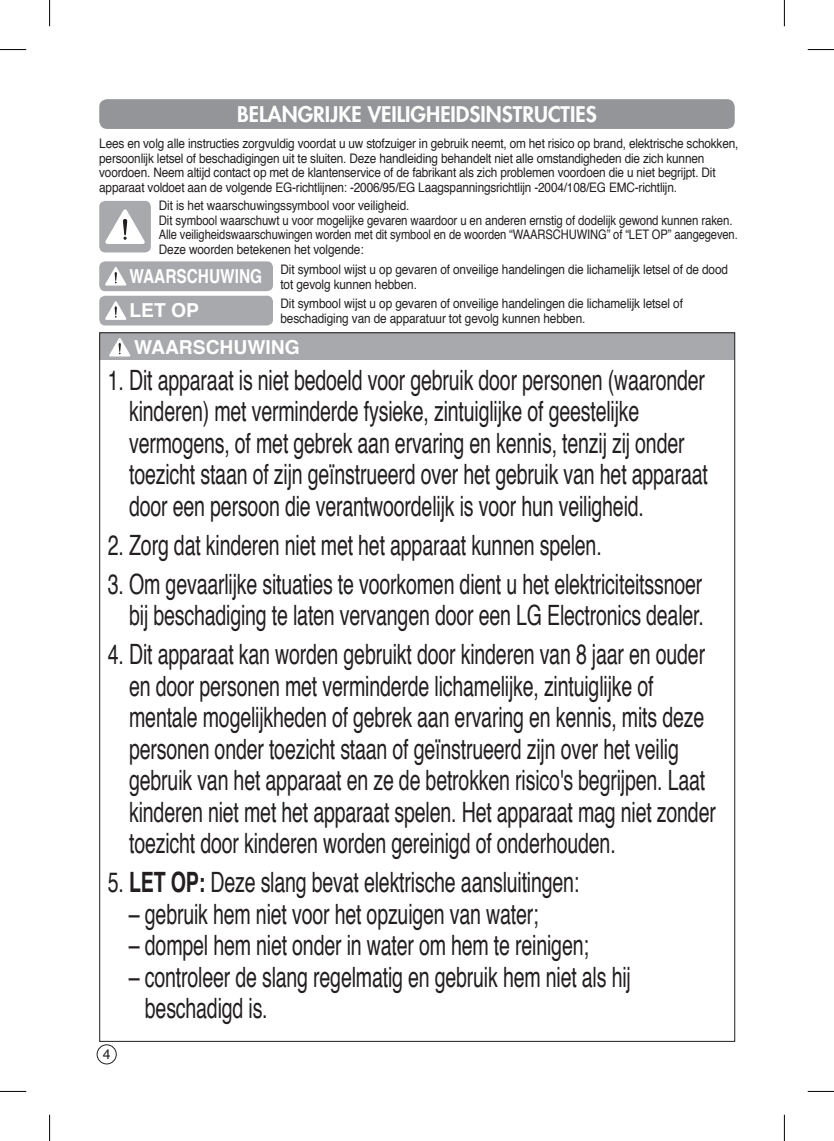
<style>
.page{position:relative;width:834px;height:1141px;background:#fff}
.page>*{position:absolute;margin:0;border:0;box-sizing:border-box;transform-origin:0 0}
.t1{font:28px/31.5px "Helvetica";letter-spacing:-.01em;color:#231f20;scale:.7 1}
.t2{font:800 21px "Futura";color:#fff}
.t3{font:700 19.25px "Helvetica";color:#fff}
.t4{font:700 19.25px "Helvetica";color:#fff;scale:.8 1}
.t5{font:14px "Helvetica";color:#231f20}
.t6{font:13.12px/14.9px "Helvetica";letter-spacing:-.01em;color:#231f20;scale:.9 1}
.s1{font-weight:700}
</style>
<div class="page">
<div style="left:97px;top:1044px;width:20px;height:20px;border:1px solid #231f20;border-radius:50%"></div>
<div style="left:99px;top:99px;width:635px;height:30px;background:#939598;border-radius:8px"></div>
<div style="left:99px;top:201px;width:52px;height:51px;background:#a8a9ad;border-radius:6px"></div>
<div style="left:99px;top:296px;width:174px;height:29px;background:#a8a9ad;border-radius:6px"></div>
<svg style="left:105px;top:209px;width:40px;height:35px"></svg>
<svg style="left:105px;top:301px;width:21px;height:19px"></svg>
<div style="left:99px;top:261px;width:174px;height:30px;background:#a8a9ad;border-radius:6px"></div>
<svg style="left:105px;top:267px;width:21px;height:19px"></svg>
<div style="left:99px;top:332px;width:636px;height:28px;background:#a8a9ad"></div>
<svg style="left:109px;top:338px;width:21px;height:18px"></svg>
<svg style="left:0;top:49px;width:26px;height:1px"></svg>
<svg style="left:807px;top:49px;width:26px;height:1px"></svg>
<svg style="left:0;top:1091px;width:26px;height:1px"></svg>
<svg style="left:807px;top:1091px;width:26px;height:1px"></svg>
<svg style="left:49px;top:0;width:1px;height:26px"></svg>
<svg style="left:49px;top:1115px;width:1px;height:26px"></svg>
<svg style="left:783px;top:0;width:1px;height:26px"></svg>
<svg style="left:783px;top:1115px;width:1px;height:26px"></svg>
<p class="t2" style="left:237px;top:100px;width:361px">BELANGRIJKE VEILIGHEIDSINSTRUCTIES</p>
<p class="t6" style="left:99px;top:136px;width:711px">Lees en volg alle instructies zorgvuldig voordat u uw stofzuiger in gebruik neemt, om het risico op brand, elektrische schokken, persoonlijk letsel of beschadigingen uit te sluiten. Deze handleiding behandelt niet alle omstandigheden die zich kunnen voordoen. Neem altijd contact op met de klantenservice of de fabrikant als zich problemen voordoen die u niet begrijpt. Dit apparaat voldoet aan de volgende EG-richtlijnen: -2006/95/EG Laagspanningsrichtlijn -2004/108/EG EMC-richtlijn.</p>
<p class="t6" style="left:159px;top:198px;width:644px">Dit is het waarschuwingssymbool voor veiligheid.<br>Dit symbool waarschuwt u voor mogelijke gevaren waardoor u en anderen ernstig of dodelijk gewond kunnen raken.<br>Alle veiligheidswaarschuwingen worden met dit symbool en de woorden “WAARSCHUWING” of “LET OP” aangegeven.<br>Deze woorden betekenen het volgende:</p>
<p class="t6" style="left:280px;top:262px;width:498px">Dit symbool wijst u op gevaren of onveilige handelingen die lichamelijk letsel of de dood tot gevolg kunnen hebben.</p>
<p class="t6" style="left:280px;top:296px;width:448px">Dit symbool wijst u op gevaren of onveilige handelingen die lichamelijk letsel of</p>
<p class="t4" style="left:129px;top:261px;width:167px">WAARSCHUWING</p>
<p class="t3" style="left:129px;top:295px;width:71px">LET OP</p>
<p class="t6" style="left:280px;top:311px;width:340px">beschadiging van de apparatuur tot gevolg kunnen hebben.</p>
<p class="t3" style="left:134px;top:332px;width:167px">WAARSCHUWING</p>
<p class="t1" style="left:129px;top:365px;width:828px;text-indent:-21px">1. Dit apparaat is niet bedoeld voor gebruik door personen (waaronder kinderen) met verminderde fysieke, zintuiglijke of geestelijke vermogens, of met gebrek aan ervaring en kennis, tenzij zij onder toezicht staan of zijn geïnstrueerd over het gebruik van het apparaat door een persoon die verantwoordelijk is voor hun veiligheid.</p>
<p class="t1" style="left:108px;top:530px;width:706px">2. Zorg dat kinderen niet met het apparaat kunnen spelen.</p>
<p class="t1" style="left:108px;top:569px;width:852px;text-align:right">3. Om gevaarlijke situaties te voorkomen dient u het elektriciteitssnoer bij beschadiging te laten vervangen door een LG Electronics dealer.</p>
<p class="t1" style="left:129px;top:639px;width:839px;text-indent:-21px">4. Dit apparaat kan worden gebruikt door kinderen van 8 jaar en ouder en door personen met verminderde lichamelijke, zintuiglijke of mentale mogelijkheden of gebrek aan ervaring en kennis, mits deze personen onder toezicht staan of geïnstrueerd zijn over het veilig gebruik van het apparaat en ze de betrokken risico's begrijpen. Laat kinderen niet met het apparaat spelen. Het apparaat mag niet zonder toezicht door kinderen worden gereinigd of onderhouden.</p>
<p class="t1" style="left:108px;top:867px;width:675px">5. <span class="s1">LET OP:</span> Deze slang bevat elektrische aansluitingen:</p>
<p class="t1" style="left:129px;top:899px;width:586px">– gebruik hem niet voor het opzuigen van water;</p>
<p class="t1" style="left:129px;top:930px;width:658px">– dompel hem niet onder in water om hem te reinigen;</p>
<p class="t1" style="left:145px;top:962px;width:695px;text-indent:-16px">– controleer de slang regelmatig en gebruik hem niet als hij beschadigd is.</p>
<p class="t5" style="left:103px;top:1044px;width:9px">4</p>
</div>
